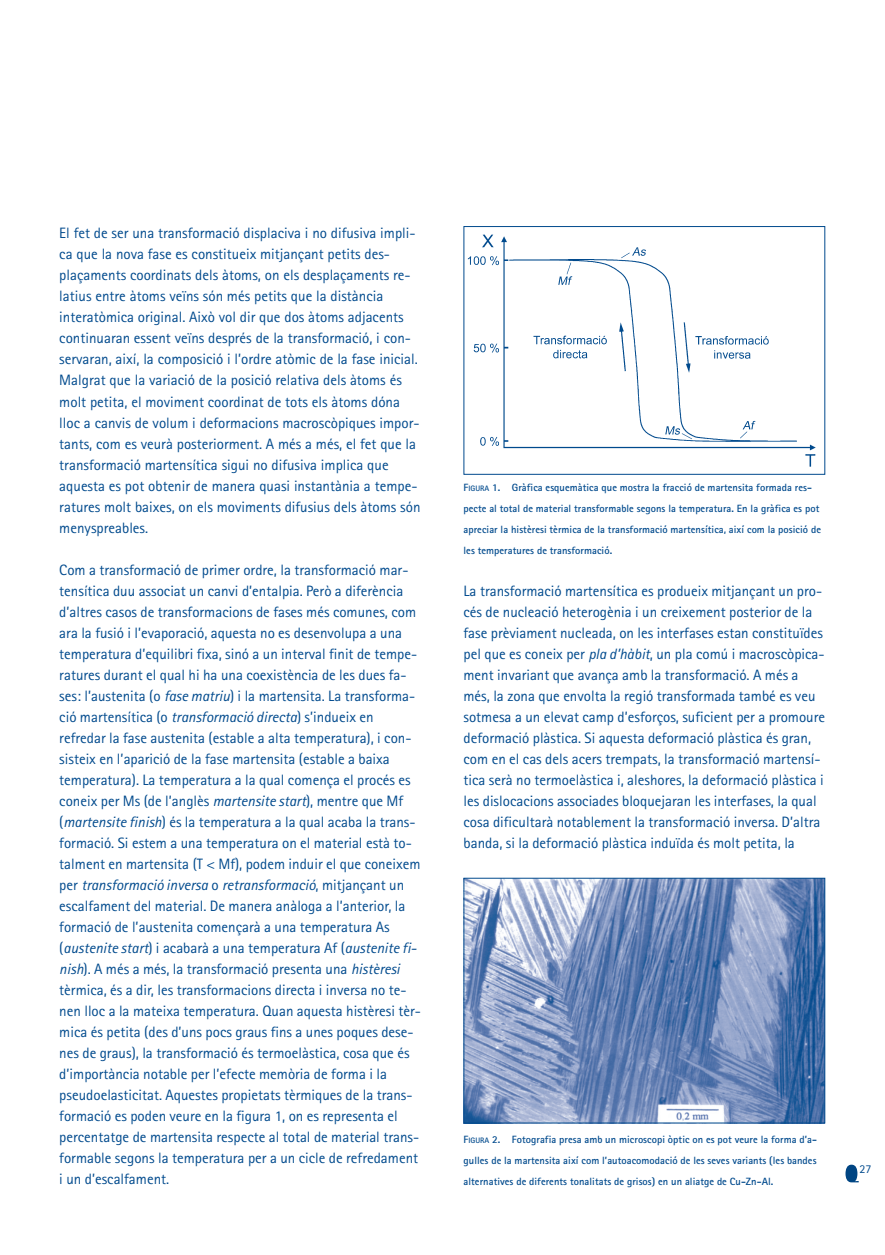
<style>
.page{position:relative;width:885px;height:1255px;background:#fff}
.page>*{position:absolute;margin:0;border:0;box-sizing:border-box;transform-origin:0 0}
.t1{font:15px/21px "Rotis Sans Serif";color:#004a8d}
.t2{font:12px "Rotis Sans Serif";color:#004a8d}
.t3{font:700 10.5px/21px "Rotis Sans Serif";letter-spacing:.005em;color:#004a8d}
.s1{font-style:italic}
.s2{font-size:7.8px}
</style>
<div class="page">
<svg style="left:463px;top:226px;width:396px;height:957px"></svg>
<p class="t1" style="left:59px;top:224px;width:363px">El fet de ser una transformació displaciva i no difusiva impli&shy;ca que la nova fase es constitueix mitjançant petits des&shy;plaçaments coordinats dels àtoms, on els desplaçaments re&shy;latius entre àtoms veïns són més petits que la distància interatòmica original. Això vol dir que dos àtoms adjacents continuaran essent veïns després de la transformació, i con&shy;servaran, així, la composició i l’ordre atòmic de la fase inicial.<br>Malgrat que la variació de la posició relativa dels àtoms és molt petita, el moviment coordinat de tots els àtoms dóna lloc a canvis de volum i deformacions macroscòpiques impor&shy;tants, com es veurà posteriorment. A més a més, el fet que la transformació martensítica sigui no difusiva implica que aquesta es pot obtenir de manera quasi instantània a tempe&shy;ratures molt baixes, on els moviments difusius dels àtoms són menyspreables.</p>
<p class="t1" style="left:59px;top:560px;width:363px">Com a transformació de primer ordre, la transformació mar&shy;tensítica duu associat un canvi d’entalpia. Però a diferència d’altres casos de transformacions de fases més comunes, com ara la fusió i l’evaporació, aquesta no es desenvolupa a una temperatura d’equilibri fixa, sinó a un interval finit de tempe&shy;ratures durant el qual hi ha una coexistència de les dues fa&shy;ses: l’austenita (o <span class="s1">fase matriu</span>) i la martensita. La transforma&shy;ció martensítica (o <span class="s1">transformació directa</span>) s’indueix en refredar la fase austenita (estable a alta temperatura), i con&shy;sisteix en l’aparició de la fase martensita (estable a baixa temperatura). La temperatura a la qual comença el procés es coneix per Ms (de l’anglès <span class="s1">martensite start</span>), mentre que Mf (<span class="s1">martensite finish</span>) és la temperatura a la qual acaba la trans&shy;formació. Si estem a una temperatura on el material està to&shy;talment en martensita (T &lt; Mf), podem induir el que coneixem per <span class="s1">transformació inversa</span> o <span class="s1">retransformació</span>, mitjançant un escalfament del material. De manera anàloga a l’anterior, la formació de l’austenita començarà a una temperatura As (<span class="s1">austenite start</span>) i acabarà a una temperatura Af (<span class="s1">austenite fi&shy;nish</span>). A més a més, la transformació presenta una <span class="s1">histèresi </span>tèrmica, és a dir, les transformacions directa i inversa no te&shy;nen lloc a la mateixa temperatura. Quan aquesta histèresi tèr&shy;mica és petita (des d’uns pocs graus fins a unes poques dese&shy;nes de graus), la transformació és termoelàstica, cosa que és d’importància notable per l’efecte memòria de forma i la pseudoelasticitat. Aquestes propietats tèrmiques de la trans&shy;formació es poden veure en la figura 1, on es representa el percentatge de martensita respecte al total de material trans&shy;formable segons la temperatura per a un cicle de refredament i un d’escalfament.</p>
<p class="t3" style="left:463px;top:478px;width:359px">F<span class="s2">IGURA</span> 1. Gràfica esquemàtica que mostra la fracció de martensita formada res&shy;pecte al total de material transformable segons la temperatura. En la gràfica es pot apreciar la histèresi tèrmica de la transformació martensítica, així com la posició de les temperatures de transformació.</p>
<p class="t1" style="left:463px;top:581px;width:363px">La transformació martensítica es produeix mitjançant un pro&shy;cés de nucleació heterogènia i un creixement posterior de la fase prèviament nucleada, on les interfases estan constituïdes pel que es coneix per <span class="s1">pla d’hàbit</span>, un pla comú i macroscòpica&shy;ment invariant que avança amb la transformació. A més a més, la zona que envolta la regió transformada també es veu sotmesa a un elevat camp d’esforços, suficient per a promoure deformació plàstica. Si aquesta deformació plàstica és gran, com en el cas dels acers trempats, la transformació martensí&shy;tica serà no termoelàstica i, aleshores, la deformació plàstica i les dislocacions associades bloquejaran les interfases, la qual cosa dificultarà notablement la transformació inversa. D’altra banda, si la deformació plàstica induïda és molt petita, la</p>
<p class="t3" style="left:463px;top:1129px;width:355px;text-align:justify">F<span class="s2">IGURA</span> 2. Fotografia presa amb un microscopi òptic on es pot veure la forma d’a&shy;gulles de la martensita així com l’autoacomodació de les seves variants (les bandes alternatives de diferents tonalitats de grisos) en un aliatge de Cu-Zn-Al.</p>
<p class="t2" style="left:859px;top:1164px;width:14px">27</p>
</div>
